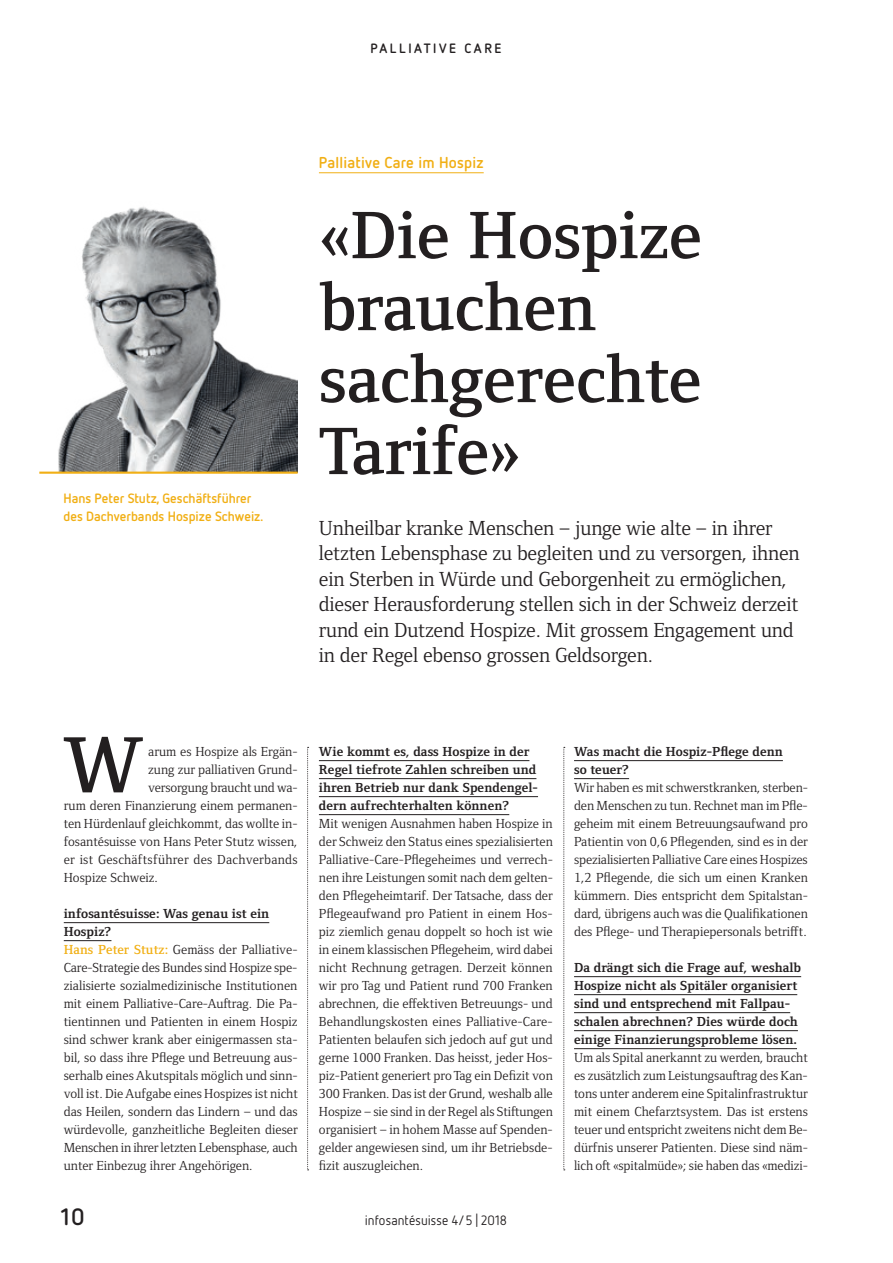
<style>
.page{position:relative;width:893px;height:1263px;background:#fff}
.page>*{position:absolute;margin:0;border:0;box-sizing:border-box;transform-origin:0 0}
.t1{font:600 82.2px "Foundry Form Serif";color:#231f20}
.t2{font:600 69px/72px "Foundry Form Serif";color:#231f20}
.t3{font:700 23.55px "Netto OT";color:#231f20}
.t4{font:21px/25.5px "Foundry Form Serif";letter-spacing:-.01em;color:#231f20}
.t5{font:700 15.75px "Netto OT";letter-spacing:.015em;color:#f1af14}
.t6{font:13.5px/18px "Foundry Form Serif";color:#231f20;text-align:justify}
.t7{font:700 13.5px/18px "Foundry Form Serif";letter-spacing:.005em;color:#231f20}
.t8{font:700 13.5px/18px "Netto OT";color:#f1af14}
.t9{font:13.5px "Foundry Form Serif";letter-spacing:.02em;color:#231f20}
.t10{font:13.5px "Netto OT";letter-spacing:.005em;color:#231f20}
.t11{font:700 13.5px "Netto OT";letter-spacing:.19em;color:#231f20}
.s1{font-weight:700}
.s2{font-weight:600;color:#f1af14}
</style>
<div class="page">
<img style="left:47px;top:207px;width:251px;height:265px">
<hr style="left:319px;top:172px;width:165px;height:1px;background:#f1af14">
<hr style="left:64px;top:922px;width:205px;height:1px;background:#231f20">
<hr style="left:64px;top:940px;width:47px;height:1px;background:#231f20">
<hr style="left:319px;top:760px;width:210px;height:1px;background:#231f20">
<hr style="left:319px;top:778px;width:217px;height:1px;background:#231f20">
<hr style="left:319px;top:796px;width:219px;height:1px;background:#231f20">
<hr style="left:319px;top:814px;width:190px;height:1px;background:#231f20">
<hr style="left:574px;top:760px;width:209px;height:1px;background:#231f20">
<hr style="left:574px;top:778px;width:55px;height:1px;background:#231f20">
<hr style="left:574px;top:976px;width:227px;height:1px;background:#231f20">
<hr style="left:574px;top:994px;width:223px;height:1px;background:#231f20">
<hr style="left:574px;top:1012px;width:216px;height:1px;background:#231f20">
<hr style="left:574px;top:1030px;width:224px;height:1px;background:#231f20">
<hr style="left:574px;top:1048px;width:223px;height:1px;background:#231f20">
<hr style="left:39px;top:472px;width:259px;height:2px;background:#f1af14">
<svg style="left:563px;top:747px;width:2px;height:423px"></svg>
<svg style="left:307px;top:747px;width:2px;height:423px"></svg>
<p class="t11" style="left:370px;top:40px;width:132px">PALLIATIVE CARE</p>
<p class="t8" style="left:63px;top:489px;width:201px">Hans Peter Stutz, Geschäftsführer des Dachverbands Hospize Schweiz.</p>
<p class="t5" style="left:319px;top:153px;width:166px">Palliative Care im Hospiz</p>
<h2 class="t2" style="left:319px;top:199px;width:385px">«Die Hospize brauchen sachgerechte<br>Tarife»</h2>
<p class="t4" style="left:319px;top:515px;width:482px">Unheilbar kranke Menschen – junge wie alte – in ihrer letzten Lebensphase zu begleiten und zu versorgen, ihnen ein Sterben in Würde und Geborgenheit zu ermöglichen, dieser Herausforderung stellen sich in der Schweiz derzeit rund ein Dutzend Hospize. Mit grossem Engagement und in der Regel ebenso grossen Geldsorgen.</p>
<h1 class="t1" style="left:63px;top:719px;width:82px">W</h1>
<p class="t6" style="left:148px;top:743px;width:151px">arum es Hospize als Ergän-</p>
<p class="t6" style="left:148px;top:761px;width:151px">zung zur palliativen Grund-</p>
<p class="t6" style="left:148px;top:779px;width:151px">versorgung braucht und wa-</p>
<p class="t6" style="left:64px;top:797px;width:235px">rum deren Finanzierung einem permanen-</p>
<p class="t6" style="left:64px;top:815px;width:235px">ten Hürdenlauf gleichkommt, das wollte in-</p>
<p class="t6" style="left:64px;top:833px;width:235px">fosantésuisse von Hans Peter Stutz wissen,</p>
<p class="t9" style="left:64px;top:852px;width:235px">er ist Geschäftsführer des Dachverbands</p>
<p class="t6" style="left:64px;top:869px;width:96px">Hospize Schweiz.</p>
<p class="t6" style="left:64px;top:905px;width:236px;text-align:left"><span class="s1">infosantésuisse: Was genau ist ein Hospiz?<br></span><span class="s2">Hans Peter Stutz:</span> Gemäss der Palliative-Care-Strategie des Bundes sind Hospize spe&shy;zialisierte sozialmedizinische Institutionen mit einem Palliative-Care-Auftrag. Die Pa&shy;tientinnen und Patienten in einem Hospiz sind schwer krank aber einigermassen sta&shy;bil, so dass ihre Pflege und Betreuung aus&shy;serhalb eines Akutspitals möglich und sinn&shy;voll ist. Die Aufgabe eines Hospizes ist nicht das Heilen, sondern das Lindern – und das würdevolle, ganzheitliche Begleiten dieser Menschen in ihrer letzten Lebensphase, auch unter Einbezug ihrer Angehörigen.</p>
<p class="t7" style="left:319px;top:743px;width:221px">Wie kommt es, dass Hospize in der Regel tiefrote Zahlen schreiben und ihren Betrieb nur dank Spendengel&shy;dern aufrechterhalten können?</p>
<p class="t6" style="left:319px;top:815px;width:236px">Mit wenigen Ausnahmen haben Hospize in der Schweiz den Status eines spezialisierten Palliative-Care-Pflegeheimes und verrech&shy;nen ihre Leistungen somit nach dem gelten&shy;den Pflegeheimtarif. Der Tatsache, dass der Pflegeaufwand pro Patient in einem Hos&shy;piz ziemlich genau doppelt so hoch ist wie in einem klassischen Pflegeheim, wird dabei nicht Rechnung getragen. Derzeit können wir pro Tag und Patient rund 700 Franken abrechnen, die effektiven Betreuungs- und Behandlungskosten eines Palliative-Care-Patienten belaufen sich jedoch auf gut und gerne 1000 Franken. Das heisst, jeder Hos&shy;piz-Patient generiert pro Tag ein Defizit von 300 Franken. Das ist der Grund, weshalb alle Hospize – sie sind in der Regel als Stiftungen organisiert – in hohem Masse auf Spenden&shy;gelder angewiesen sind, um ihr Betriebsde&shy;fizit auszugleichen.</p>
<p class="t7" style="left:574px;top:743px;width:210px">Was macht die Hospiz-Pflege denn so teuer?</p>
<p class="t6" style="left:574px;top:779px;width:236px">Wir haben es mit schwerstkranken, sterben&shy;den Menschen zu tun. Rechnet man im Pfle&shy;geheim mit einem Betreuungsaufwand pro Patientin von 0,6 Pflegenden, sind es in der spezialisierten Palliative Care eines Hospizes 1,2 Pflegende, die sich um einen Kranken kümmern. Dies entspricht dem Spitalstan&shy;dard, übrigens auch was die Qualifikationen des Pflege- und Therapiepersonals betrifft.</p>
<p class="t7" style="left:574px;top:959px;width:229px">Da drängt sich die Frage auf, weshalb Hospize nicht als Spitäler organisiert sind und entsprechend mit Fallpau&shy;schalen abrechnen? Dies würde doch einige Finanzierungsprobleme lösen.</p>
<p class="t6" style="left:574px;top:1049px;width:236px">Um als Spital anerkannt zu werden, braucht es zusätzlich zum Leistungsauftrag des Kan&shy;tons unter anderem eine Spitalinfrastruktur mit einem Chefarztsystem. Das ist erstens teuer und entspricht zweitens nicht dem Be&shy;dürfnis unserer Patienten. Diese sind näm&shy;lich oft «spitalmüde»; sie haben das «medizi-</p>
<h3 class="t3" style="left:60px;top:1201px;width:26px">10</h3>
<p class="t10" style="left:365px;top:1211px;width:144px">infosantésuisse 4/5 | 2018</p>
</div>
